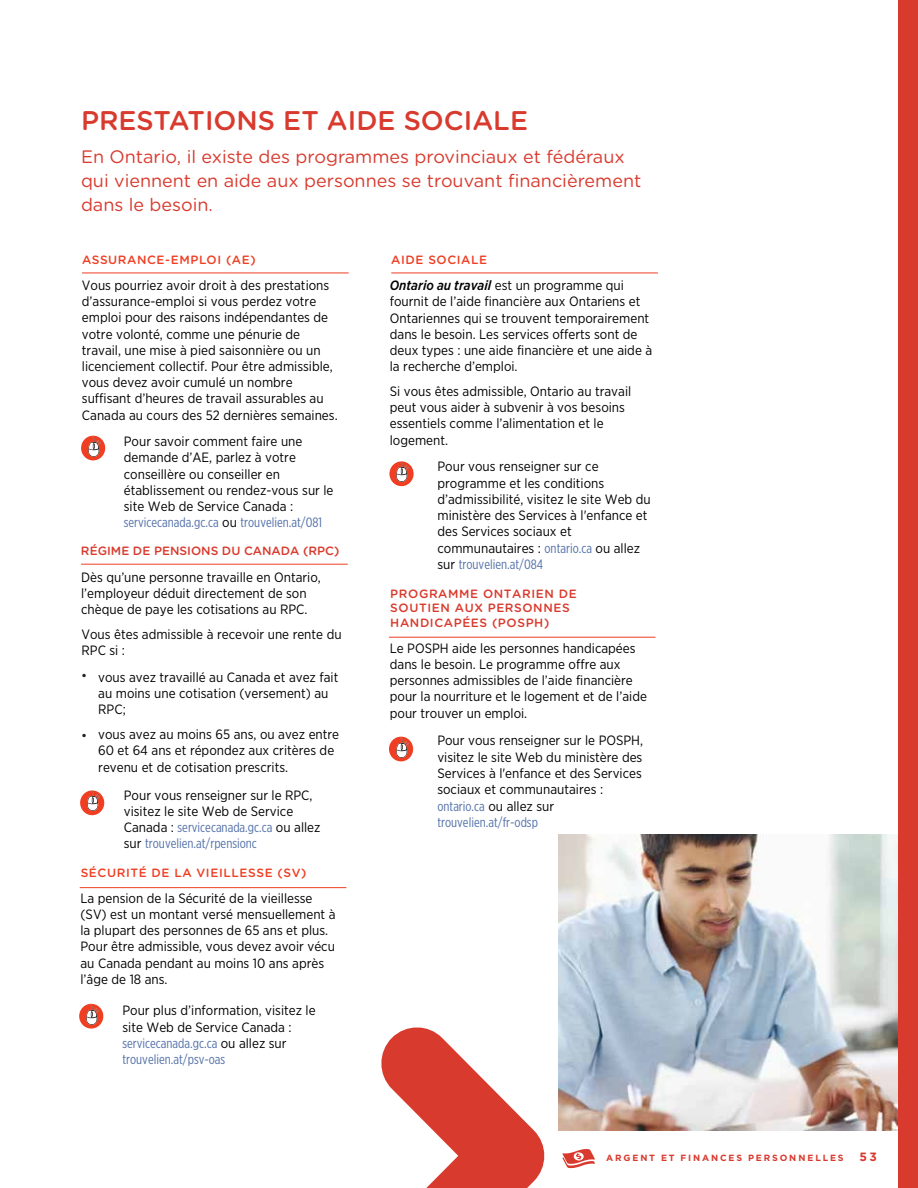
<style>
.page{position:relative;width:918px;height:1188px;background:#fff}
.page>*{position:absolute;margin:0;border:0;box-sizing:border-box;transform-origin:0 0}
.t1{font:500 27px "Gotham Rounded";color:#d93a2e}
.t2{font:18px/24px "Gotham Rounded";color:#d93a2e}
.t3{font:13.5px/16.2px "Gotham Narrow";color:#000}
.t4{font:13.5px/16.4px "Gotham X Narrow";color:#5371a9}
.t5{font:12.75px "Gotham";color:#231f20}
.t6{font:500 12px "Gotham Rounded";letter-spacing:.05em;color:#ef3e22}
.t7{font:500 12px/14.4px "Gotham Rounded";letter-spacing:.05em;color:#d9392c}
.t8{font:500 12px "Gotham Rounded";color:#d9392c}
.t9{font:700 12px "Gotham";color:#d93a2e}
.t10{font:700 9px "Gotham";letter-spacing:.205em;color:#d93a2e}
.s1{font-family:"Gotham Narrow";color:#000}
.s2{font-weight:500;font-style:italic}
.s3{font-family:"Gotham X Narrow";color:#5371a9}
</style>
<div class="page">
<div style="left:898px;top:0;width:20px;height:1188px;background:#d93a2e"></div>
<svg style="left:562px;top:1149px;width:33px;height:20px"></svg>
<img style="left:559px;top:834px;width:338px;height:296px">
<svg style="left:381px;top:1027px;width:164px;height:161px"></svg>
<hr style="left:82px;top:273px;width:267px;height:1px;background:#ef3e22">
<hr style="left:81px;top:564px;width:267px;height:1px;background:#ef3e22">
<hr style="left:80px;top:887px;width:266px;height:1px;background:#ef3e22">
<div style="left:81px;top:436px;width:24px;height:24px;background:#ef3e22;border-radius:50%"></div>
<img style="left:84px;top:436px;width:20px;height:20px">
<div style="left:80px;top:790px;width:24px;height:25px;background:#ef3e22;border-radius:50%"></div>
<img style="left:83px;top:791px;width:20px;height:20px">
<svg style="left:79px;top:1004px;width:24px;height:25px"></svg>
<img style="left:82px;top:1004px;width:20px;height:20px">
<hr style="left:391px;top:273px;width:267px;height:1px;background:#ef3e22">
<hr style="left:389px;top:637px;width:267px;height:1px;background:#ef3e22">
<div style="left:389px;top:461px;width:25px;height:25px;background:#ef3e22;border-radius:50%"></div>
<img style="left:393px;top:462px;width:20px;height:20px">
<div style="left:389px;top:737px;width:24px;height:24px;background:#ef3e22;border-radius:50%"></div>
<img style="left:392px;top:737px;width:20px;height:20px">
<h1 class="t1" style="left:81px;top:101px;width:449px">PRESTATIONS ET AIDE SOCIALE</h1>
<h2 class="t2" style="left:81px;top:143px;width:562px">En Ontario, il existe des programmes provinciaux et fédéraux qui viennent en aide aux personnes se trouvant financièrement dans le besoin.</h2>
<p class="t6" style="left:82px;top:251px;width:175px">ASSURANCE-EMPLOI (AE)</p>
<p class="t3" style="left:82px;top:277px;width:257px">Vous pourriez avoir droit à des prestations d’assurance-emploi si vous perdez votre emploi pour des raisons indépendantes de votre volonté, comme une pénurie de travail, une mise à pied saisonnière ou un licenciement collectif. Pour être admissible, vous devez avoir cumulé un nombre suffisant d’heures de travail assurables au Canada au cours des 52 dernières semaines.</p>
<p class="t3" style="left:124px;top:433px;width:211px">Pour savoir comment faire une demande d’AE, parlez à votre conseillère ou conseiller en établissement ou rendez-vous sur le site Web de Service Canada :</p>
<p class="t4" style="left:124px;top:514px;width:200px">servicecanada.gc.ca <span class="s1">ou</span> trouvelien.at/081</p>
<p class="t8" style="left:81px;top:542px;width:260px">RÉGIME DE PENSIONS DU CANADA (RPC)</p>
<p class="t3" style="left:81px;top:568px;width:241px">Dès qu’une personne travaille en Ontario, l’employeur déduit directement de son chèque de paye les cotisations au RPC.</p>
<p class="t3" style="left:82px;top:626px;width:262px">Vous êtes admissible à recevoir une rente du<br>RPC si :</p>
<p class="t3" style="left:98px;top:669px;width:242px">vous avez travaillé au Canada et avez fait au moins une cotisation (versement) au<br>RPC;</p>
<p class="t3" style="left:98px;top:726px;width:242px">vous avez au moins 65 ans, ou avez entre<br>60 et 64 ans et répondez aux critères de revenu et de cotisation prescrits.</p>
<p class="t5" style="left:81px;top:668px;width:8px">•</p>
<p class="t5" style="left:81px;top:727px;width:8px">•</p>
<p class="t3" style="left:124px;top:786px;width:190px">Pour vous renseigner sur le RPC, visitez le site Web de Service</p>
<p class="t4" style="left:124px;top:819px;width:198px"><span class="s1">Canada :</span> servicecanada.gc.ca <span class="s1">ou allez sur</span> trouvelien.at/rpensionc</p>
<p class="t6" style="left:81px;top:864px;width:227px">SÉCURITÉ DE LA VIEILLESSE (SV)</p>
<p class="t3" style="left:81px;top:890px;width:257px">La pension de la Sécurité de la vieillesse (SV) est un montant versé mensuellement à la plupart des personnes de 65 ans et plus.<br>Pour être admissible, vous devez avoir vécu au Canada pendant au moins 10 ans après l’âge de 18 ans.</p>
<p class="t3" style="left:122px;top:1002px;width:195px">Pour plus d’information, visitez le site Web de Service Canada :</p>
<p class="t4" style="left:122px;top:1035px;width:166px">servicecanada.gc.ca <span class="s1">ou allez sur </span>trouvelien.at/psv-oas</p>
<p class="t6" style="left:391px;top:251px;width:97px">AIDE SOCIALE</p>
<p class="t3" style="left:390px;top:277px;width:264px"><span class="s2">Ontario au travail</span> est un programme qui fournit de l’aide financière aux Ontariens et Ontariennes qui se trouvent temporairement dans le besoin. Les services offerts sont de deux types : une aide financière et une aide à la recherche d’emploi.</p>
<p class="t3" style="left:390px;top:383px;width:243px">Si vous êtes admissible, Ontario au travail peut vous aider à subvenir à vos besoins essentiels comme l’alimentation et le logement.</p>
<p class="t3" style="left:437px;top:458px;width:215px">Pour vous renseigner sur ce programme et les conditions d’admissibilité, visitez le site Web du ministère des Services à l'enfance et des Services sociaux et communautaires : <span class="s3">ontario.ca</span> ou allez</p>
<p class="t4" style="left:437px;top:556px;width:107px"><span class="s1">sur</span> trouvelien.at/084</p>
<p class="t7" style="left:390px;top:586px;width:188px">PROGRAMME ONTARIEN DE<br>SOUTIEN AUX PERSONNES<br>HANDICAPÉES (POSPH)</p>
<p class="t3" style="left:390px;top:640px;width:259px">Le POSPH aide les personnes handicapées dans le besoin. Le programme offre aux personnes admissibles de l’aide financière pour la nourriture et le logement et de l’aide pour trouver un emploi.</p>
<p class="t3" style="left:437px;top:732px;width:207px;text-align:justify">Pour vous renseigner sur le POSPH, visitez le site Web du ministère des Services à l'enfance et des Services sociaux et communautaires :</p>
<p class="t4" style="left:437px;top:797px;width:118px">ontario.ca <span class="s1">ou allez sur </span>trouvelien.at/fr-odsp</p>
<p class="t10" style="left:606px;top:1152px;width:239px">ARGENT ET FINANCES PERSONNELLES</p>
<p class="t9" style="left:860px;top:1149px;width:19px">53</p>
</div>
